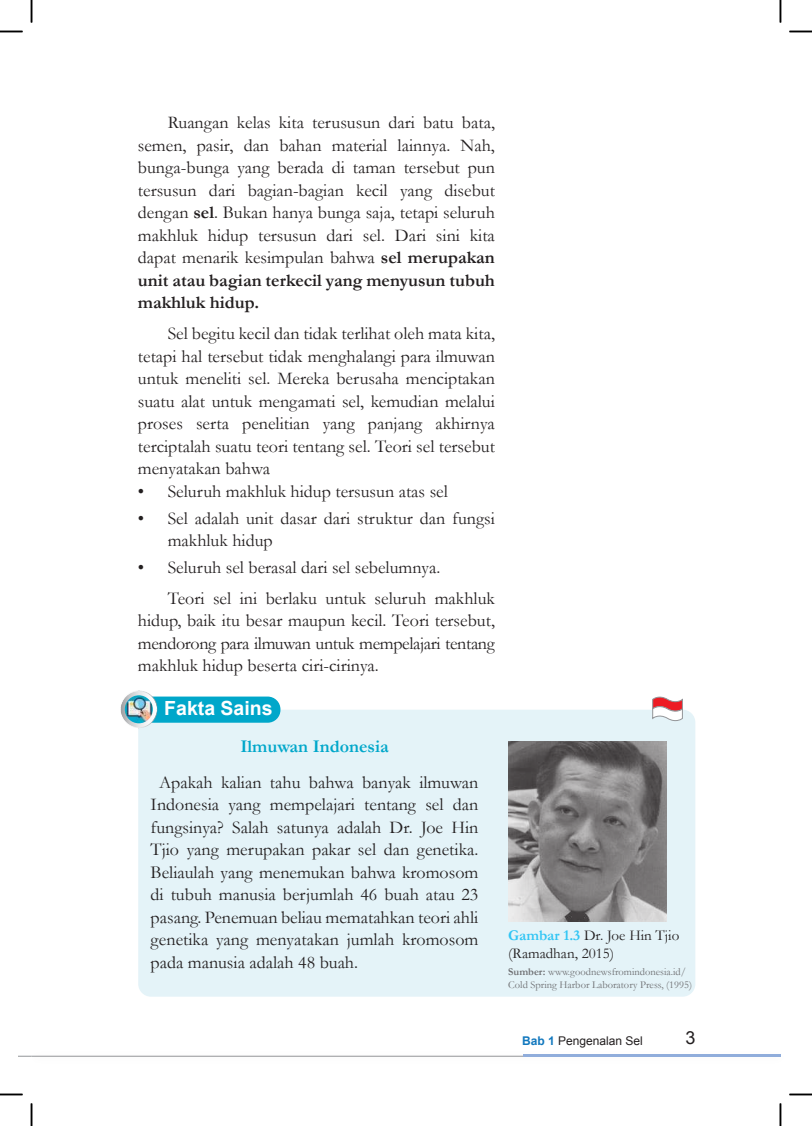
<style>
.page{position:relative;width:812px;height:1126px;background:#fff}
.page>*{position:absolute;margin:0;border:0;box-sizing:border-box;transform-origin:0 0}
.t1{font:700 19.5px "Arial";color:#fff}
.t2{font:18px/22.5px "Garamond";color:#231f20;text-align:justify}
.t3{font:700 18px "Garamond";color:#00a7ca}
.t4{font:18px "Arial";color:#231f20}
.t5{font:15px/18px "Garamond";color:#231f20}
.t6{font:12px "Arial";color:#231f20}
.t7{font:10.5px/12.6px "Garamond";color:#6d6e71}
.s1{font-weight:700}
.s2{font-weight:700;color:#30c5f4}
.s3{font-weight:700;color:#1278be}
</style>
<div class="page">
<hr style="left:32px;top:1056px;width:748px;height:1px;background:#939598">
<hr style="left:523px;top:1054px;width:257px;height:2px;background:#90addb">
<svg style="left:19px;top:1056px;width:13px;height:1px"></svg>
<div style="left:138px;top:710px;width:557px;height:287px;background:#e4f3f8;border-radius:13px"></div>
<div style="left:128px;top:697px;width:152px;height:26px;background:#00a7ca;border-radius:13px"></div>
<svg style="left:120px;top:691px;width:38px;height:37px"></svg>
<img style="left:125px;top:695px;width:28px;height:28px;border-radius:14px">
<img style="left:508px;top:741px;width:158px;height:181px">
<svg style="left:652px;top:696px;width:30px;height:26px"></svg>
<hr style="left:779px;top:0;width:2px;height:22px;background:#000">
<hr style="left:779px;top:1103px;width:2px;height:23px;background:#000">
<svg style="left:0;top:31px;width:23px;height:1px"></svg>
<svg style="left:789px;top:31px;width:22px;height:1px"></svg>
<svg style="left:0;top:1094px;width:23px;height:1px"></svg>
<svg style="left:789px;top:1094px;width:22px;height:1px"></svg>
<svg style="left:31px;top:0;width:1px;height:22px"></svg>
<svg style="left:31px;top:1103px;width:1px;height:23px"></svg>
<p class="t2" style="left:138px;top:113px;width:358px;text-indent:30px">Ruangan kelas kita terususun dari batu bata, semen, pasir, dan bahan material lainnya. Nah, bunga-bunga yang berada di taman tersebut pun tersusun dari bagian-bagian kecil yang disebut dengan <span class="s1">sel</span>. Bukan hanya bunga saja, tetapi seluruh makhluk hidup tersusun dari sel. Dari sini kita dapat menarik kesimpulan bahwa <span class="s1">sel merupakan unit atau bagian terkecil yang menyusun tubuh makhluk hidup.</span></p>
<p class="t2" style="left:138px;top:324px;width:358px;text-indent:30px">Sel begitu kecil dan tidak terlihat oleh mata kita, tetapi hal tersebut tidak menghalangi para ilmuwan untuk meneliti sel. Mereka berusaha menciptakan suatu alat untuk mengamati sel, kemudian melalui proses serta penelitian yang panjang akhirnya terciptalah suatu teori tentang sel. Teori sel tersebut menyatakan bahwa</p>
<p class="t2" style="left:138px;top:482px;width:311px">• Seluruh makhluk hidup tersusun atas sel</p>
<p class="t2" style="left:168px;top:508px;width:328px;text-indent:-30px">• Sel adalah unit dasar dari struktur dan fungsi makhluk hidup</p>
<p class="t2" style="left:168px;top:553px;width:328px;line-height:31px;text-indent:-30px">• Seluruh sel berasal dari sel sebelumnya.<br>Teori sel ini berlaku untuk seluruh makhluk</p>
<p class="t2" style="left:138px;top:611px;width:358px">hidup, baik itu besar maupun kecil. Teori tersebut, mendorong para ilmuwan untuk mempelajari tentang makhluk hidup beserta ciri-cirinya.</p>
<p class="t1" style="left:164px;top:701px;width:110px">Fakta Sains</p>
<p class="t3" style="left:240px;top:740px;width:150px">Ilmuwan Indonesia</p>
<p class="t2" style="left:151px;top:772px;width:329px;text-indent:8px">Apakah kalian tahu bahwa banyak ilmuwan Indonesia yang mempelajari tentang sel dan fungsinya? Salah satunya adalah Dr. Joe Hin Tjio yang merupakan pakar sel dan genetika.<br>Beliaulah yang menemukan bahwa kromosom di tubuh manusia berjumlah 46 buah atau 23 pasang. Penemuan beliau mematahkan teori ahli genetika yang menyatakan jumlah kromosom pada manusia adalah 48 buah.</p>
<p class="t5" style="left:508px;top:928px;width:172px"><span class="s2">Gambar 1.3</span> Dr. Joe Hin Tjio (Ramadhan, 2015)</p>
<p class="t7" style="left:508px;top:966px;width:185px"><span class="s1">Sumber:</span> www.goodnewsfromindonesia.id/<br>Cold Spring Harbor Laboratory Press, (1995)</p>
<p class="t6" style="left:522px;top:1036px;width:122px"><span class="s3">Bab 1</span> Pengenalan Sel</p>
<p class="t4" style="left:685px;top:1031px;width:12px">3</p>
</div>
